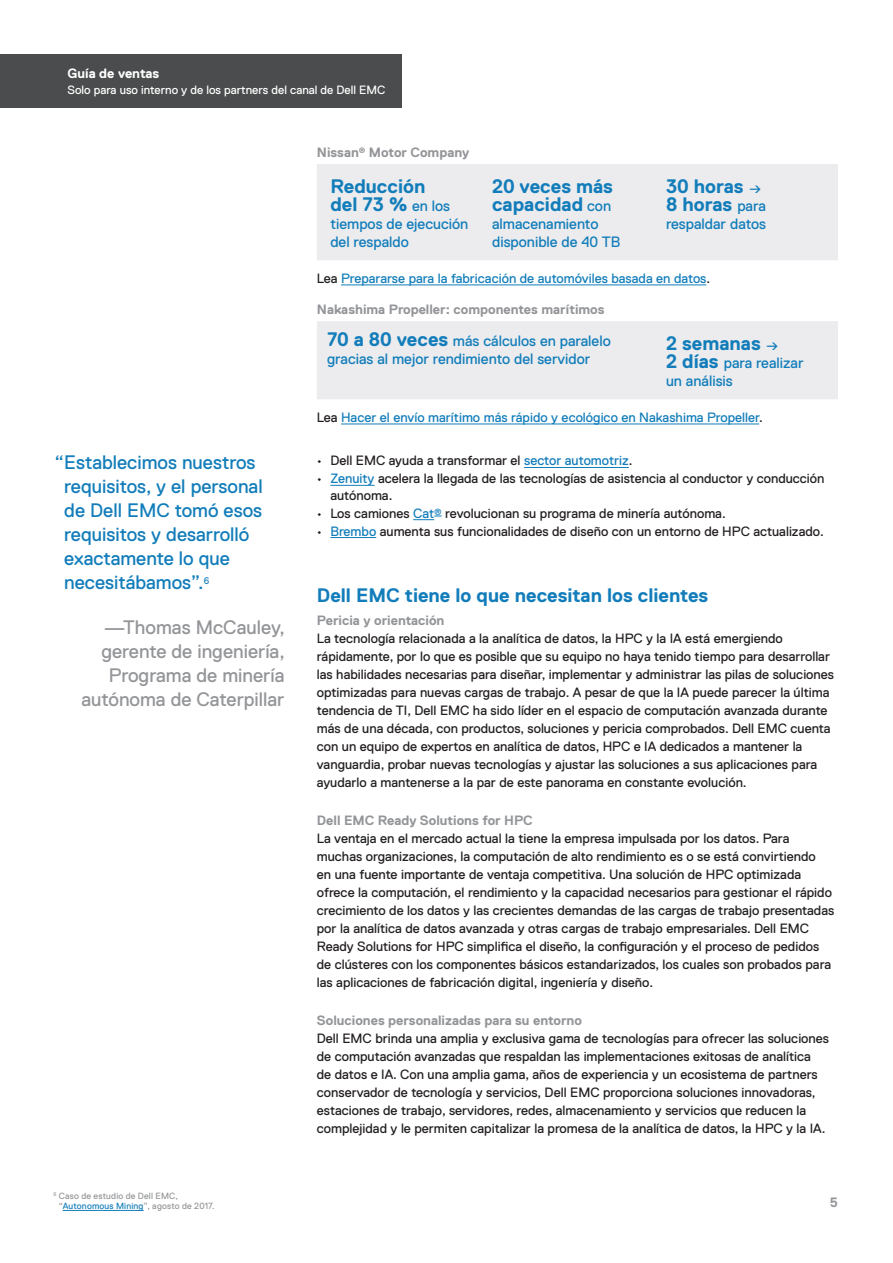
<style>
.page{position:relative;width:893px;height:1263px;background:#fff}
.page>*{position:absolute;margin:0;border:0;box-sizing:border-box;transform-origin:0 0}
.Sidebar_Quote_Dell_R{font:19.5px/24px "Dell Replica";color:#127dba}
.Body_Head_Level_1_De{font:700 19.5px/18px "Dell Replica";color:#127dba}
.Sidebar_Quote_Attrib{font:19.5px/24px "Dell Replica";color:#939598;text-align:right}
.t1{font:15px/18px "Dell Replica";color:#127dba}
.Body_Before_Bullet_D{font:13.5px/18px "Dell Replica";color:#231f20}
.Body_Subhead_Level_1{font:700 13.5px "Dell Replica";color:#939598}
.Body_Last_Before_Hea{font:13.5px "Dell Replica";color:#127dba}
.Body_Copy_Dell_Repli{font:13.5px "Dell Replica";color:#127dba}
.Document_Type_Dell_R{font:700 13.5px "Dell Replica";color:#fff}
.Internal_Use_Dell_Re{font:12px "Dell Replica";color:#fff}
.Single_Digit_Footnot{font:9px/10.5px "Dell Replica";letter-spacing:.02em;color:#939598}
.s1{font-weight:400;font-size:15px}
.s2{color:#127dba}
.s3{color:#231f20}
.s4{font-weight:700;font-size:19.5px}
</style>
<div class="page">
<hr style="left:341px;top:285px;width:365px;height:1px;background:#127dba">
<hr style="left:341px;top:424px;width:418px;height:1px;background:#127dba">
<hr style="left:524px;top:467px;width:105px;height:1px;background:#127dba">
<hr style="left:330px;top:485px;width:45px;height:1px;background:#127dba">
<svg style="left:413px;top:516px;width:29px;height:4px"></svg>
<hr style="left:330px;top:537px;width:46px;height:1px;background:#127dba">
<div style="left:317px;top:164px;width:521px;height:96px;background:#ececee"></div>
<div style="left:317px;top:321px;width:521px;height:78px;background:#ececee"></div>
<hr style="left:63px;top:1210px;width:81px;height:1px;background:#127dba">
<div style="left:0;top:54px;width:402px;height:54px;background:#4b4c4d"></div>
<p class="Document_Type_Dell_R" style="left:68px;top:66px;width:93px">Guía de ventas</p>
<p class="Internal_Use_Dell_Re" style="left:68px;top:83px;width:319px">Solo para uso interno y de los partners del canal de Dell EMC</p>
<p class="Body_Subhead_Level_1" style="left:317px;top:145px;width:154px">Nissan<sup>®</sup> Motor Company</p>
<p class="Body_Head_Level_1_De" style="left:330px;top:177px;width:121px">Reducción del 73 % <span class="s1">en los</span></p>
<p class="t1" style="left:330px;top:215px;width:139px">tiempos de ejecución del respaldo</p>
<p class="Body_Head_Level_1_De" style="left:492px;top:177px;width:122px">20 veces más capacidad <span class="s1">con</span></p>
<p class="t1" style="left:492px;top:215px;width:130px">almacenamiento disponible de 40 TB</p>
<p class="Body_Head_Level_1_De" style="left:666px;top:177px;width:101px">30 horas <span class="s1">→<br></span>8 horas <span class="s1">para</span></p>
<p class="t1" style="left:666px;top:215px;width:102px">respaldar datos</p>
<p class="Sidebar_Quote_Dell_R" style="left:64px;top:451px;width:200px;text-indent:-9px">“Establecimos nuestros requisitos, y el personal de Dell EMC tomó esos requisitos y desarrolló exactamente lo que necesitábamos”. <sup>6</sup></p>
<p class="Sidebar_Quote_Attrib" style="left:81px;top:616px;width:205px">—Thomas McCauley, gerente de ingeniería,<br>Programa de minería autónoma de Caterpillar</p>
<p class="Single_Digit_Footnot" style="left:59px;top:1190px;width:156px;text-indent:-5px"><sup>6</sup> Caso de estudio de Dell EMC, “<span class="s2">Autonomous Mining</span>”, agosto de 2017.</p>
<p class="Body_Copy_Dell_Repli" style="left:317px;top:271px;width:393px"><span class="s3">Lea</span> Prepararse para la fabricación de automóviles basada en datos<span class="s3">.</span></p>
<p class="Body_Subhead_Level_1" style="left:317px;top:302px;width:289px">Nakashima Propeller: componentes marítimos</p>
<p class="t1" style="left:327px;top:332px;width:285px"><span class="s4">70 a 80 veces</span> más cálculos en paralelo gracias al mejor rendimiento del servidor</p>
<p class="Body_Head_Level_1_De" style="left:666px;top:334px;width:114px">2 semanas <span class="s1">→</span></p>
<p class="t1" style="left:666px;top:354px;width:139px"><span class="s4">2 días</span> para realizar un análisis</p>
<p class="Body_Last_Before_Hea" style="left:317px;top:410px;width:445px"><span class="s3">Lea</span> Hacer el envío marítimo más rápido y ecológico en Nakashima Propeller<span class="s3">.</span></p>
<p class="Body_Before_Bullet_D" style="left:317px;top:452px;width:315px">• Dell EMC ayuda a transformar el <span class="s2">sector automotriz</span>.</p>
<p class="Body_Before_Bullet_D" style="left:330px;top:470px;width:496px;line-height:16.5px;text-indent:-14px">• <span class="s2">Zenuity</span> acelera la llegada de las tecnologías de asistencia al conductor y conducción autónoma.</p>
<p class="Body_Before_Bullet_D" style="left:317px;top:504px;width:408px">• Los camiones <span class="s2">Cat</span><sup>®</sup> revolucionan su programa de minería autónoma.</p>
<p class="Body_Before_Bullet_D" style="left:317px;top:522px;width:506px">• <span class="s2">Brembo</span> aumenta sus funcionalidades de diseño con un entorno de HPC actualizado.</p>
<p class="Body_Head_Level_1_De" style="left:317px;top:586px;width:393px">Dell EMC tiene lo que necesitan los clientes</p>
<p class="Body_Subhead_Level_1" style="left:317px;top:613px;width:129px">Pericia y orientación</p>
<p class="Body_Before_Bullet_D" style="left:317px;top:630px;width:519px">La tecnología relacionada a la analítica de datos, la HPC y la IA está emergiendo rápidamente, por lo que es posible que su equipo no haya tenido tiempo para desarrollar las habilidades necesarias para diseñar, implementar y administrar las pilas de soluciones optimizadas para nuevas cargas de trabajo. A pesar de que la IA puede parecer la última tendencia de TI, Dell EMC ha sido líder en el espacio de computación avanzada durante más de una década, con productos, soluciones y pericia comprobados. Dell EMC cuenta con un equipo de expertos en analítica de datos, HPC e IA dedicados a mantener la vanguardia, probar nuevas tecnologías y ajustar las soluciones a sus aplicaciones para ayudarlo a mantenerse a la par de este panorama en constante evolución.</p>
<p class="Body_Subhead_Level_1" style="left:317px;top:813px;width:217px">Dell EMC Ready Solutions for HPC</p>
<p class="Body_Before_Bullet_D" style="left:317px;top:829px;width:519px">La ventaja en el mercado actual la tiene la empresa impulsada por los datos. Para muchas organizaciones, la computación de alto rendimiento es o se está convirtiendo<br>en una fuente importante de ventaja competitiva. Una solución de HPC optimizada ofrece la computación, el rendimiento y la capacidad necesarios para gestionar el rápido crecimiento de los datos y las crecientes demandas de las cargas de trabajo presentadas por la analítica de datos avanzada y otras cargas de trabajo empresariales. Dell EMC Ready Solutions for HPC simplifica el diseño, la configuración y el proceso de pedidos de clústeres con los componentes básicos estandarizados, los cuales son probados para las aplicaciones de fabricación digital, ingeniería y diseño.</p>
<p class="Body_Subhead_Level_1" style="left:317px;top:1012px;width:267px">Soluciones personalizadas para su entorno</p>
<p class="Body_Before_Bullet_D" style="left:317px;top:1029px;width:514px">Dell EMC brinda una amplia y exclusiva gama de tecnologías para ofrecer las soluciones de computación avanzadas que respaldan las implementaciones exitosas de analítica<br>de datos e IA. Con una amplia gama, años de experiencia y un ecosistema de partners conservador de tecnología y servicios, Dell EMC proporciona soluciones innovadoras, estaciones de trabajo, servidores, redes, almacenamiento y servicios que reducen la complejidad y le permiten capitalizar la promesa de la analítica de datos, la HPC y la IA.</p>
<p class="Body_Subhead_Level_1" style="left:830px;top:1195px;width:10px">5</p>
</div>
